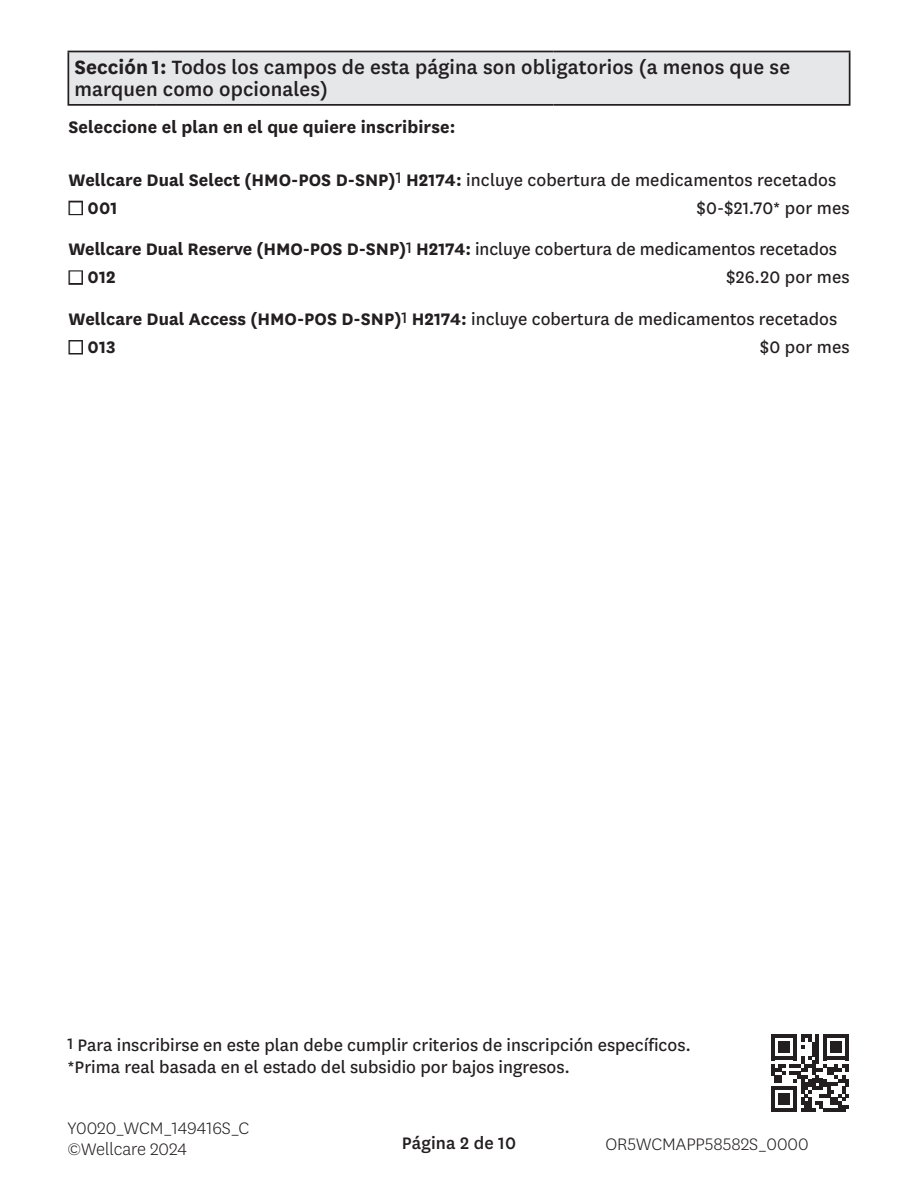
<style>
.page{position:relative;width:918px;height:1188px;background:#fff}
.page>*{position:absolute;margin:0;border:0;box-sizing:border-box;transform-origin:0 0}
.t1{font:500 22.5px/22.5px "Centene Sans";letter-spacing:.005em;color:#231f20}
.t2{font:19.5px/22.5px "Centene Sans";color:#231f20}
.t3{font:700 19.5px "Centene Sans";letter-spacing:.005em;color:#231f20}
.t4{font:300 19.5px/21px "Centene Sans";color:#231f20}
.t5{font:500 19.5px "Centene Sans";letter-spacing:.005em;color:#231f20}
.s1{font-weight:700}
.s2{font-size:18px}
.s3{font-weight:400;color:#fff}
.s4{font-weight:400;font-size:18px}
.s5{font-weight:400}
</style>
<div class="page">
<div style="left:68px;top:51px;width:782px;height:54px;background:#e6e7e9"></div>
<hr style="left:771px;top:1034px;width:4px;height:26px;background:#231f20">
<hr style="left:778px;top:1042px;width:4px;height:11px;background:#231f20">
<hr style="left:782px;top:1042px;width:4px;height:11px;background:#231f20">
<hr style="left:786px;top:1042px;width:4px;height:11px;background:#231f20">
<svg style="left:775px;top:1034px;width:18px;height:4px"></svg>
<hr style="left:793px;top:1034px;width:4px;height:26px;background:#231f20">
<svg style="left:801px;top:1034px;width:11px;height:15px"></svg>
<hr style="left:812px;top:1042px;width:4px;height:14px;background:#231f20">
<hr style="left:816px;top:1034px;width:3px;height:30px;background:#231f20">
<hr style="left:823px;top:1034px;width:4px;height:26px;background:#231f20">
<hr style="left:830px;top:1042px;width:4px;height:11px;background:#231f20">
<hr style="left:834px;top:1042px;width:4px;height:11px;background:#231f20">
<hr style="left:838px;top:1042px;width:4px;height:11px;background:#231f20">
<svg style="left:827px;top:1034px;width:18px;height:4px"></svg>
<hr style="left:845px;top:1034px;width:4px;height:26px;background:#231f20">
<svg style="left:771px;top:1056px;width:78px;height:56px"></svg>
<hr style="left:68px;top:52px;width:1px;height:52px;background:#231f20">
<hr style="left:68px;top:51px;width:88px;height:1px;background:#231f20">
<hr style="left:68px;top:104px;width:88px;height:2px;background:#231f20">
<hr style="left:553px;top:51px;width:297px;height:1px;background:#231f20">
<hr style="left:849px;top:52px;width:1px;height:52px;background:#231f20">
<hr style="left:553px;top:104px;width:297px;height:2px;background:#231f20">
<hr style="left:156px;top:104px;width:397px;height:2px;background:#231f20">
<hr style="left:156px;top:51px;width:397px;height:1px;background:#231f20">
<h2 class="t1" style="left:74px;top:54px;width:717px"><span class="s1">Sección 1:</span> Todos los campos de esta página son obligatorios (a menos que se marquen como opcionales)</h2>
<p class="t3" style="left:68px;top:113px;width:389px">Seleccione el plan en el que quiere inscribirse:</p>
<p class="t2" style="left:68px;top:167px;width:769px"><span class="s1">Wellcare Dual Select (HMO‑POS D‑SNP)</span><span class="s2">1</span> <span class="s1">H2174:</span> incluye cobertura de medicamentos recetados</p>
<p class="t3" style="left:68px;top:194px;width:51px"><span class="s3">■</span> 001</p>
<p class="t2" style="left:696px;top:195px;width:155px">$0-$21.70* por mes</p>
<p class="t3" style="left:68px;top:235px;width:770px">Wellcare Dual Reserve (HMO‑POS D‑SNP)<span class="s4">1</span> H2174: <span class="s5">incluye cobertura de medicamentos recetados</span></p>
<p class="t2" style="left:726px;top:265px;width:125px">$26.20 por mes</p>
<p class="t2" style="left:68px;top:307px;width:770px"><span class="s1">Wellcare Dual Access (HMO‑POS D‑SNP)</span><span class="s2">1</span> <span class="s1">H2174:</span> incluye cobertura de medicamentos recetados</p>
<p class="t2" style="left:760px;top:335px;width:91px">$0 por mes</p>
<p class="t3" style="left:68px;top:264px;width:49px"><span class="s3">■</span> 012</p>
<p class="t3" style="left:68px;top:333px;width:49px"><span class="s3">■</span> 013</p>
<p class="t2" style="left:68px;top:1033px;width:625px"><span class="s2">1</span> Para inscribirse en este plan debe cumplir criterios de inscripción específicos. *Prima real basada en el estado del subsidio por bajos ingresos.</p>
<p class="t4" style="left:68px;top:1117px;width:183px">Y0020_WCM_149416S_C ©Wellcare 2024</p>
<p class="t5" style="left:402px;top:1129px;width:116px">Página 2 de 10</p>
<p class="t4" style="left:605px;top:1133px;width:205px">OR5WCMAPP58582S_0000</p>
</div>
